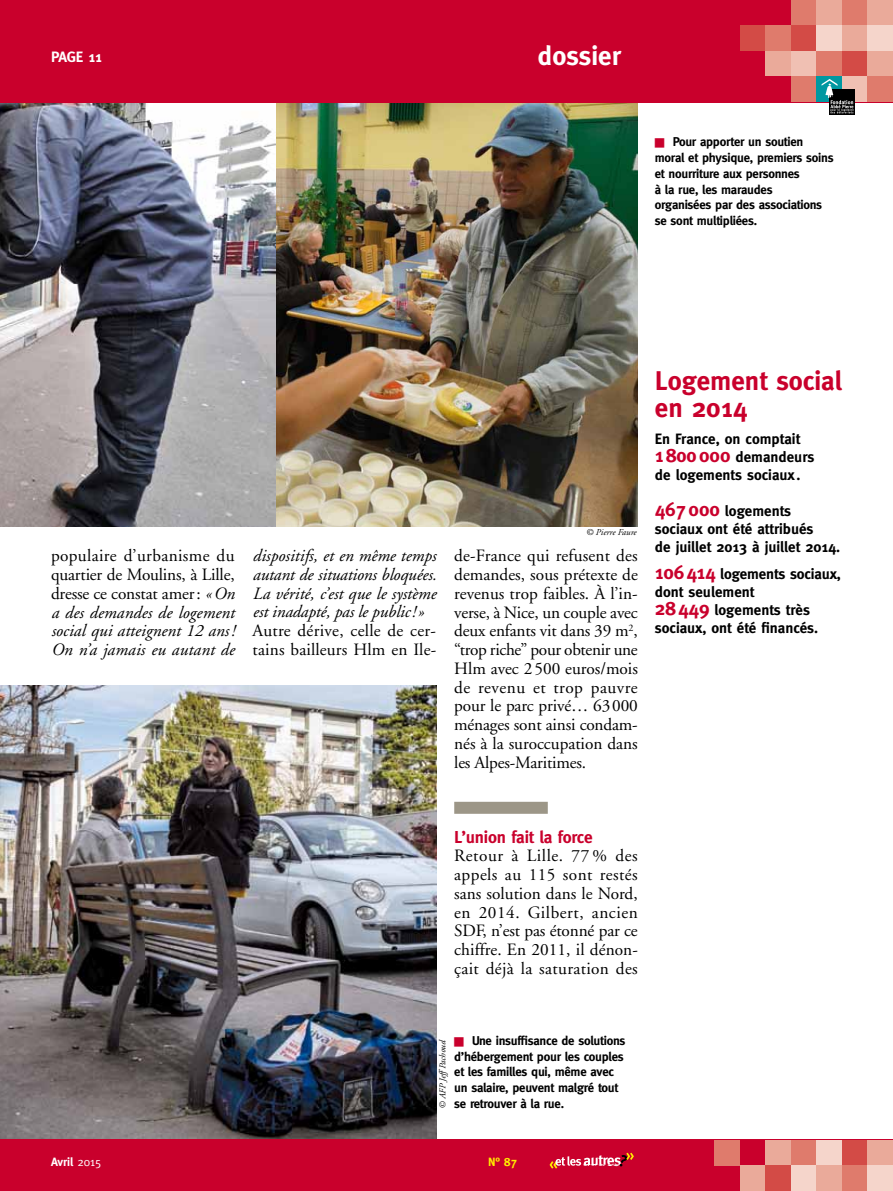
<style>
.page{position:relative;width:893px;height:1191px;background:#fff}
.page>*{position:absolute;margin:0;border:0;box-sizing:border-box;transform-origin:0 0}
.t1{font:700 27px/27px "Meta";color:#c9002c}
.t2{font:700 27px "Meta";color:#fff}
.t3{font:17.25px/18.8px "Adobe Garamond";letter-spacing:.005em;color:#000;text-align:justify}
.t4{font:italic 17.25px/18.8px "Adobe Garamond";color:#000;text-align:justify}
.t5{font:700 17.25px "Meta";letter-spacing:-.01em;color:#c9002c}
.t6{font:700 15px/18px "Meta";color:#000}
.t7{font:700 15px "Meta";color:#fff}
.t8{font:700 12.75px/15.8px "Meta";letter-spacing:-.02em;color:#000}
.t9{font:700 12px "Meta";letter-spacing:-.005em;color:#fff}
.t10{font:700 12px "Meta";color:#ffed00}
.t11{font:italic 9px "Adobe Garamond";color:#000}
.s1{color:#c9002c}
.s2{font-style:normal}
.s3{font-size:19.5px;color:#c9002c}
.s4{font-weight:400}
</style>
<div class="page">
<img style="left:276px;top:102px;width:362px;height:424px">
<img style="left:0;top:102px;width:276px;height:424px">
<img style="left:0;top:685px;width:436px;height:455px">
<div style="left:0;top:0;width:893px;height:102px;background:#c9002c"></div>
<div style="left:791px;top:0;width:25px;height:26px;background:#df7b6c"></div>
<div style="left:816px;top:0;width:26px;height:26px;background:#eaaa9a"></div>
<div style="left:842px;top:0;width:25px;height:26px;background:#df7b6c"></div>
<div style="left:867px;top:0;width:26px;height:26px;background:#eaaa9a"></div>
<div style="left:740px;top:26px;width:25px;height:25px;background:#d34b46"></div>
<div style="left:765px;top:26px;width:26px;height:25px;background:#df7b6c"></div>
<div style="left:791px;top:26px;width:25px;height:25px;background:#d34b46"></div>
<div style="left:816px;top:26px;width:26px;height:25px;background:#f5d5cb"></div>
<div style="left:842px;top:26px;width:25px;height:25px;background:#eaaa9a"></div>
<div style="left:867px;top:26px;width:26px;height:25px;background:#f5d5cb"></div>
<div style="left:765px;top:51px;width:26px;height:26px;background:#eaaa9a"></div>
<div style="left:791px;top:51px;width:25px;height:26px;background:#f0c0b3"></div>
<div style="left:816px;top:51px;width:26px;height:26px;background:#df7b6c"></div>
<div style="left:842px;top:51px;width:25px;height:26px;background:#d34b46"></div>
<div style="left:867px;top:51px;width:26px;height:26px;background:#eaaa9a"></div>
<div style="left:791px;top:77px;width:25px;height:25px;background:#df7b6c"></div>
<div style="left:842px;top:77px;width:25px;height:25px;background:#f0c0b3"></div>
<div style="left:867px;top:77px;width:26px;height:25px;background:#df7b6c"></div>
<div style="left:816px;top:77px;width:26px;height:25px;background:#0098a1"></div>
<svg style="left:829px;top:89px;width:26px;height:26px"></svg>
<svg style="left:822px;top:79px;width:32px;height:34px"></svg>
<div style="left:0;top:1140px;width:893px;height:51px;background:#c9002c"></div>
<div style="left:714px;top:1140px;width:26px;height:25px;background:#df7b6c"></div>
<div style="left:765px;top:1140px;width:26px;height:25px;background:#eaaa9a"></div>
<div style="left:791px;top:1140px;width:25px;height:25px;background:#df7b6c"></div>
<div style="left:816px;top:1140px;width:26px;height:25px;background:#f5d5cb"></div>
<div style="left:740px;top:1165px;width:25px;height:26px;background:#eaaa9a"></div>
<div style="left:765px;top:1165px;width:26px;height:26px;background:#d34b46"></div>
<div style="left:791px;top:1165px;width:25px;height:26px;background:#f5d5cb"></div>
<div style="left:816px;top:1165px;width:26px;height:26px;background:#eaaa9a"></div>
<div style="left:842px;top:1140px;width:25px;height:25px;background:#d34b46"></div>
<div style="left:867px;top:1140px;width:26px;height:25px;background:#eaaa9a"></div>
<div style="left:842px;top:1165px;width:25px;height:26px;background:#df7b6c"></div>
<div style="left:867px;top:1165px;width:26px;height:26px;background:#f5d5cb"></div>
<svg style="left:549px;top:1152px;width:85px;height:16px"></svg>
<div style="left:454px;top:801px;width:94px;height:12px;background:#9c9687"></div>
<p class="t7" style="left:51px;top:48px;width:52px">page 11</p>
<h1 class="t2" style="left:537px;top:40px;width:85px">dossier</h1>
<p class="t8" style="left:655px;top:134px;width:180px"><span class="s1">■</span> Pour apporter un soutien moral et physique, premiers soins et nourriture aux personnes<br>à la rue, les maraudes<br>organisées par des associations se sont multipliées.</p>
<p class="t4" style="left:51px;top:547px;width:185px"><span class="s2">populaire d’urbanisme du quartier de Moulins, à Lille, dresse ce constat amer:</span> «On a des demandes de logement social qui atteignent 12 ans !<br>On n’a jamais eu autant de</p>
<p class="t4" style="left:253px;top:547px;width:185px">dispositifs, et en même temps autant de situations bloquées.<br>La vérité, c’est que le système est inadapté, pas le public! »</p>
<p class="t3" style="left:253px;top:621px;width:185px">Autre dérive, celle de cer&shy;tains bailleurs Hlm en Ile-</p>
<p class="t11" style="left:586px;top:527px;width:52px">© Pierre Faure</p>
<p class="t3" style="left:454px;top:547px;width:185px">de-France qui refusent des demandes, sous prétexte de revenus trop faibles. À l’in&shy;verse, à Nice, un couple avec deux enfants vit dans 39 m<sup>2</sup>, “trop riche” pour obtenir une Hlm avec 2500 euros/mois de revenu et trop pauvre pour le parc privé… 63000 ménages sont ainsi condam&shy;nés à la suroccupation dans les Alpes-Maritimes.</p>
<h1 class="t1" style="left:655px;top:367px;width:189px">Logement social en 2014</h1>
<p class="t6" style="left:655px;top:430px;width:161px">En France, on comptait<br><span class="s3">18oo000</span> demandeurs de logements sociaux.</p>
<p class="t6" style="left:655px;top:502px;width:187px"><span class="s3">467000</span> logements sociaux ont été attribués<br>de juillet 2013 à juillet 2014.</p>
<p class="t6" style="left:655px;top:565px;width:187px"><span class="s3">106414</span> logements sociaux, dont seulement<br><span class="s3">28449</span> logements très sociaux, ont été financés.</p>
<p class="t5" style="left:454px;top:826px;width:140px">L’union fait la force</p>
<p class="t3" style="left:454px;top:847px;width:185px">Retour à Lille. 77 % des appels au 115 sont restés sans solution dans le Nord, en 2014. Gilbert, ancien SDF, n’est pas étonné par ce chiffre. En 2011, il dénon&shy;çait déjà la saturation des</p>
<p class="t8" style="left:454px;top:1032px;width:173px"><span class="s1">■</span> Une insuffisance de solutions d’hébergement pour les couples et les familles qui, même avec un salaire, peuvent malgré tout se retrouver à la rue.</p>
<p class="t11" style="left:438px;top:1109px;width:71px;rotate:-90deg">© AFP JeffPachoud</p>
<p class="t9" style="left:51px;top:1154px;width:52px">Avril <span class="s4">2015</span></p>
<p class="t10" style="left:488px;top:1154px;width:31px">N° 87</p>
</div>
